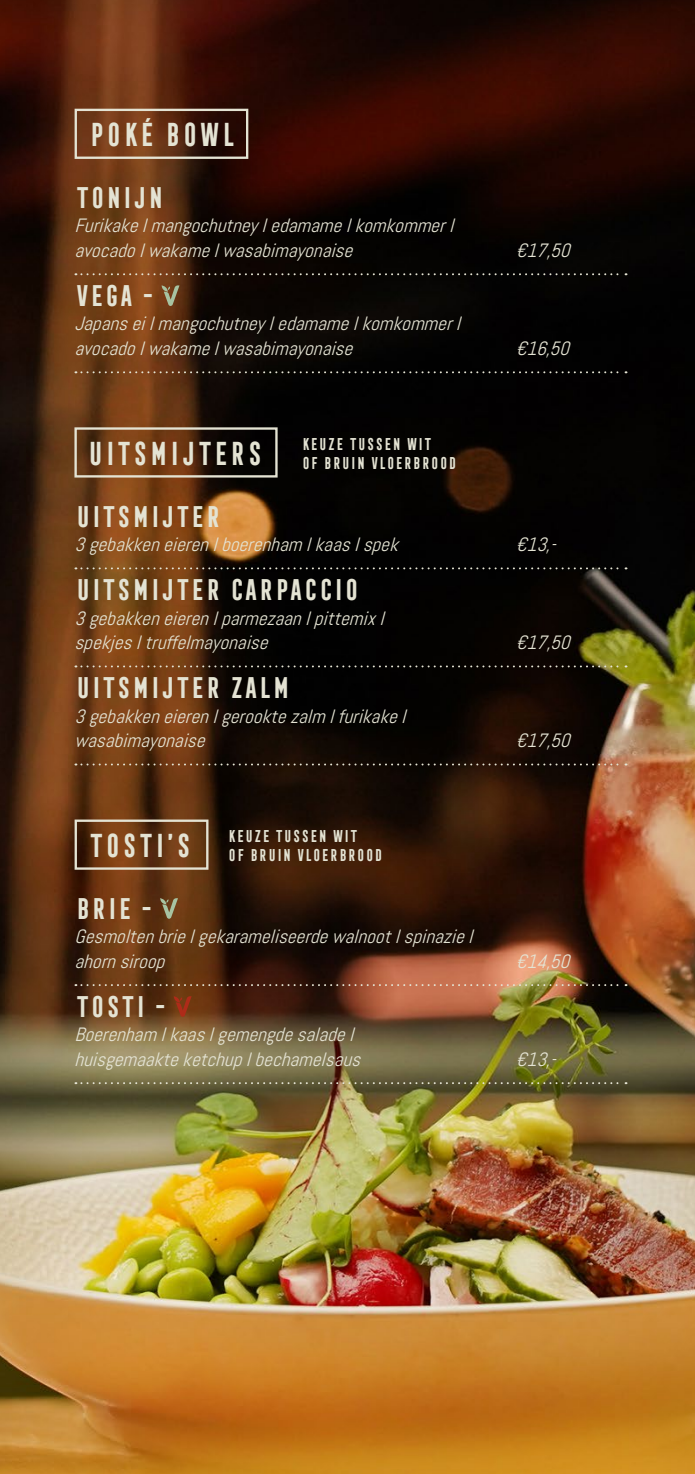
<style>
.page{position:relative;width:695px;height:1474px;background:#fff}
.page>*{position:absolute;margin:0;border:0;box-sizing:border-box;transform-origin:0 0}
.t1{font:700 30.45px "Frontage Condensed";letter-spacing:.02em;color:#e4e3d3;scale:.95 1}
.t2{font:700 27.47px "Frontage Condensed";color:#e4e3d3}
.t3{font:italic 19.25px/24.5px "Abel";color:#e4e3d3}
.t4{font:700 15.75px/18.9px "Frontage Condensed";letter-spacing:.02em;color:#e4e3d3;scale:.95 1}
</style>
<div class="page">
<img style="left:0;top:0;width:694px;height:1473px">
<div style="left:75px;top:109px;width:173px;height:50px;border:2px solid #e4e3d3"></div>
<svg style="left:75px;top:273px;width:551px;height:2px"></svg>
<svg style="left:162px;top:285px;width:17px;height:21px"></svg>
<svg style="left:75px;top:371px;width:551px;height:2px"></svg>
<div style="left:74px;top:427px;width:203px;height:50px;border:2px solid #e4e3d3"></div>
<svg style="left:75px;top:567px;width:551px;height:2px"></svg>
<svg style="left:75px;top:665px;width:551px;height:2px"></svg>
<svg style="left:75px;top:763px;width:551px;height:2px"></svg>
<div style="left:75px;top:819px;width:133px;height:50px;border:2px solid #e4e3d3"></div>
<svg style="left:160px;top:897px;width:18px;height:21px"></svg>
<svg style="left:75px;top:984px;width:551px;height:2px"></svg>
<svg style="left:174px;top:995px;width:17px;height:21px"></svg>
<svg style="left:75px;top:1082px;width:551px;height:2px"></svg>
<h1 class="t1" style="left:88px;top:117px;width:156px">POKÉ BOWL</h1>
<h2 class="t2" style="left:74px;top:182px;width:91px">TONIJN</h2>
<p class="t3" style="left:74px;top:214px;width:387px">Furikakelmangochutneyledamamelkomkommerl avocadolwakamelwasabimayonaise</p>
<h2 class="t2" style="left:74px;top:280px;width:80px">VEGA -</h2>
<p class="t3" style="left:74px;top:312px;width:394px">Japanseilmangochutneyledamamelkomkommerl avocadolwakamelwasabimayonaise</p>
<p class="t3" style="left:515px;top:238px;width:62px">€17,50</p>
<p class="t3" style="left:515px;top:336px;width:61px">€16,50</p>
<h1 class="t1" style="left:87px;top:436px;width:186px">UITSMIJTERS</h1>
<p class="t4" style="left:301px;top:434px;width:165px">KEUZE TUSSEN WIT<br>OF BRUIN VLOERBROOD</p>
<h2 class="t2" style="left:74px;top:500px;width:147px">UITSMIJTER</h2>
<p class="t3" style="left:74px;top:532px;width:331px">3gebakkeneierenlboerenham lkaaslspek</p>
<p class="t3" style="left:515px;top:532px;width:48px">€13,-</p>
<h2 class="t2" style="left:74px;top:574px;width:286px">UITSMIJTER CARPACCIO</h2>
<p class="t3" style="left:74px;top:606px;width:317px">3gebakkeneierenlparmezaanlpittemixl spekjesltruffelmayonaise</p>
<p class="t3" style="left:515px;top:630px;width:62px">€17,50</p>
<h2 class="t2" style="left:74px;top:672px;width:217px">UITSMIJTER ZALM</h2>
<p class="t3" style="left:74px;top:704px;width:339px">3gebakkeneierenlgerooktezalm lfurikakel wasabimayonaise</p>
<h1 class="t1" style="left:88px;top:828px;width:110px">TOSTI’S</h1>
<p class="t4" style="left:227px;top:826px;width:165px">KEUZE TUSSEN WIT<br>OF BRUIN VLOERBROOD</p>
<h2 class="t2" style="left:74px;top:892px;width:79px">BRIE -</h2>
<p class="t3" style="left:74px;top:924px;width:406px">Gesmoltenbrielgekarameliseerdewalnootlspinaziel ahornsiroop</p>
<h2 class="t2" style="left:74px;top:990px;width:92px">TOSTI -</h2>
<p class="t3" style="left:74px;top:1022px;width:293px">Boerenham lkaaslgemengdesaladel huisgemaakteketchuplbechamelsaus</p>
<p class="t3" style="left:515px;top:728px;width:62px">€17,50</p>
<p class="t3" style="left:515px;top:949px;width:62px">€14,50</p>
<p class="t3" style="left:515px;top:1047px;width:48px">€13,-</p>
</div>
